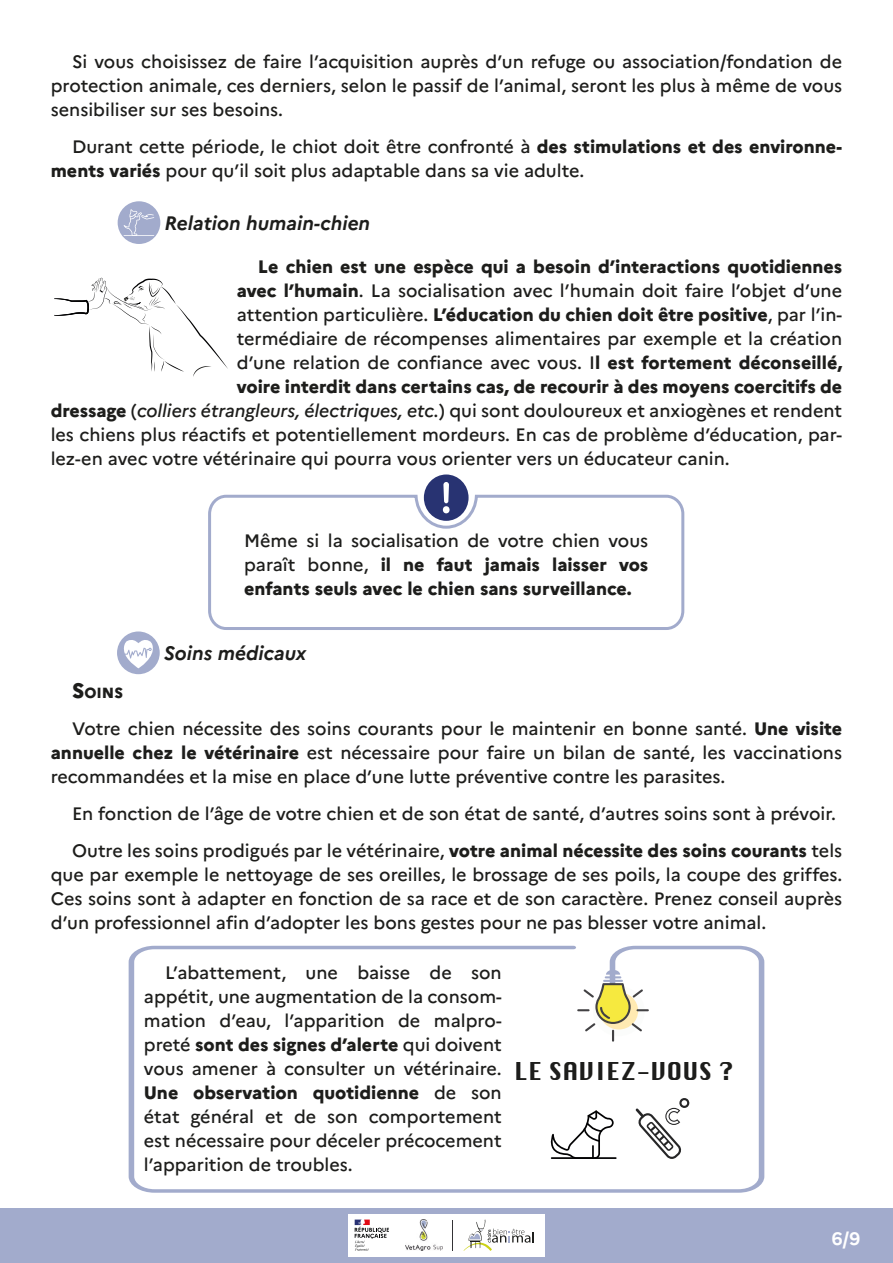
<style>
.page{position:relative;width:893px;height:1263px;background:#fff}
.page>*{position:absolute;margin:0;border:0;box-sizing:border-box;transform-origin:0 0}
.marianne_corps_de_te{font:24px "Krungthep";color:#1d1d1b}
.marianne_corps_de_te-2{font:italic 700 19.5px "Marianne";color:#1d1d1b}
.marianne_corps_de_te-3{font:500 18px/24px "Marianne";color:#1d1d1b;text-align:justify}
.marianne_corps_de_te-4{font:800 18px/24px "Marianne";color:#1d1d1b;text-align:justify}
.marianne_corps_de_te-5{font:700 18px "Marianne";color:#fff}
.marianne_corps_de_te-6{font:800 14.7px "Marianne";color:#1d1d1b}
.s1{font-weight:800}
.s2{font-weight:500}
.s3{font-style:italic}
.s4{font-size:21px}
</style>
<div class="page">
<div style="left:0;top:1209px;width:893px;height:54px;background:#a2abcc"></div>
<div style="left:349px;top:1214px;width:195px;height:42px;background:#fff"></div>
<svg style="left:355px;top:1219px;width:34px;height:32px"></svg>
<img style="left:405px;top:1220px;width:37px;height:31px">
<svg style="left:464px;top:1219px;width:70px;height:32px"></svg>
<hr style="left:453px;top:1220px;width:1px;height:31px;background:#343336">
<div style="left:118px;top:201px;width:42px;height:43px;background:#a2abcc;border-radius:50%"></div>
<svg style="left:208px;top:494px;width:477px;height:136px"></svg>
<div style="left:424px;top:474px;width:45px;height:47px;background:#283372;border-radius:50%"></div>
<svg style="left:443px;top:482px;width:7px;height:31px"></svg>
<svg style="left:124px;top:209px;width:30px;height:26px"></svg>
<hr style="left:124px;top:235px;width:30px;height:1px;background:#fff">
<svg style="left:54px;top:278px;width:174px;height:99px"></svg>
<div style="left:117px;top:631px;width:43px;height:43px;background:#a2abcc;border-radius:50%"></div>
<svg style="left:124px;top:639px;width:32px;height:29px"></svg>
<svg style="left:129px;top:946px;width:635px;height:247px"></svg>
<svg style="left:577px;top:970px;width:72px;height:75px"></svg>
<svg style="left:636px;top:1097px;width:53px;height:62px"></svg>
<svg style="left:549px;top:1110px;width:65px;height:49px"></svg>
<hr style="left:551px;top:1157px;width:66px;height:2px;background:#020203">
<p class="marianne_corps_de_te-3" style="left:51px;top:49px;width:793px;text-indent:21px">Si vous choisissez de faire l’acquisition auprès d’un refuge ou association/fondation de protection animale, ces derniers, selon le passif de l’animal, seront les plus à même de vous sensibiliser sur ses besoins.</p>
<p class="marianne_corps_de_te-3" style="left:51px;top:134px;width:793px;text-indent:21px">Durant cette période, le chiot doit être confronté à <span class="s1">des stimulations et des environne&shy;ments variés</span> pour qu’il soit plus adaptable dans sa vie adulte.</p>
<p class="marianne_corps_de_te-2" style="left:165px;top:211px;width:207px">Relation humain-chien</p>
<p class="marianne_corps_de_te-4" style="left:258px;top:255px;width:586px">Le chien est une espèce qui a besoin d’interactions quotidiennes</p>
<p class="marianne_corps_de_te-3" style="left:237px;top:279px;width:607px"><span class="s1">avec l’humain</span>. La socialisation avec l’humain doit faire l’objet d’une</p>
<p class="marianne_corps_de_te-4" style="left:237px;top:303px;width:607px"><span class="s2">attention particulière.</span> L’éducation du chien doit être positive<span class="s2">, par l’in-</span></p>
<p class="marianne_corps_de_te-3" style="left:237px;top:327px;width:607px">termédiaire de récompenses alimentaires par exemple et la création</p>
<p class="marianne_corps_de_te-3" style="left:237px;top:351px;width:607px">d’une relation de confiance avec vous. I<span class="s1">l est fortement déconseillé,</span></p>
<p class="marianne_corps_de_te-4" style="left:237px;top:375px;width:607px">voire interdit dans certains cas, de recourir à des moyens coercitifs de</p>
<p class="marianne_corps_de_te-3" style="left:51px;top:399px;width:793px"><span class="s1">dressage</span> (<span class="s3">colliers étrangleurs, électriques, etc.</span>) qui sont douloureux et anxiogènes et rendent</p>
<p class="marianne_corps_de_te-3" style="left:51px;top:423px;width:793px">les chiens plus réactifs et potentiellement mordeurs. En cas de problème d’éducation, par-</p>
<p class="marianne_corps_de_te-3" style="left:51px;top:447px;width:680px">lez-en avec votre vétérinaire qui pourra vous orienter vers un éducateur canin.</p>
<p class="marianne_corps_de_te-4" style="left:244px;top:529px;width:406px"><span class="s2">Même si la socialisation de votre chien vous paraît bonne,</span> il ne faut jamais laisser vos enfants seuls avec le chien sans surveillance.</p>
<p class="marianne_corps_de_te-2" style="left:164px;top:641px;width:144px">Soins médicaux</p>
<p class="marianne_corps_de_te-6" style="left:72px;top:684px;width:52px"><span class="s4">S</span>OINS</p>
<p class="marianne_corps_de_te-3" style="left:51px;top:717px;width:793px;text-indent:21px">Votre chien nécessite des soins courants pour le maintenir en bonne santé. <span class="s1">Une visite annuelle chez le vétérinaire</span> est nécessaire pour faire un bilan de santé, les vaccinations recommandées et la mise en place d’une lutte préventive contre les parasites.</p>
<p class="marianne_corps_de_te-3" style="left:72px;top:801px;width:765px">En fonction de l’âge de votre chien et de son état de santé, d’autres soins sont à prévoir.</p>
<p class="marianne_corps_de_te-3" style="left:51px;top:838px;width:793px;text-indent:21px">Outre les soins prodigués par le vétérinaire, <span class="s1">votre animal nécessite des soins courants</span> tels que par exemple le nettoyage de ses oreilles, le brossage de ses poils, la coupe des griffes.<br>Ces soins sont à adapter en fonction de sa race et de son caractère. Prenez conseil auprès d’un professionnel afin d’adopter les bons gestes pour ne pas blesser votre animal.</p>
<p class="marianne_corps_de_te-3" style="left:144px;top:960px;width:359px;text-indent:21px">L’abattement, une baisse de son appétit, une augmentation de la consom&shy;mation d’eau, l’apparition de malpro&shy;preté <span class="s1">sont des signes d’alerte</span> qui doivent vous amener à consulter un vétérinaire.<br><span class="s1">Une observation quotidienne</span> de son état général et de son comportement est nécessaire pour déceler précocement l’apparition de troubles.</p>
<p class="marianne_corps_de_te" style="left:514px;top:1057px;width:221px">LE SAVIEZ-VOUS ?</p>
<p class="marianne_corps_de_te-5" style="left:832px;top:1228px;width:30px">6/9</p>
</div>
